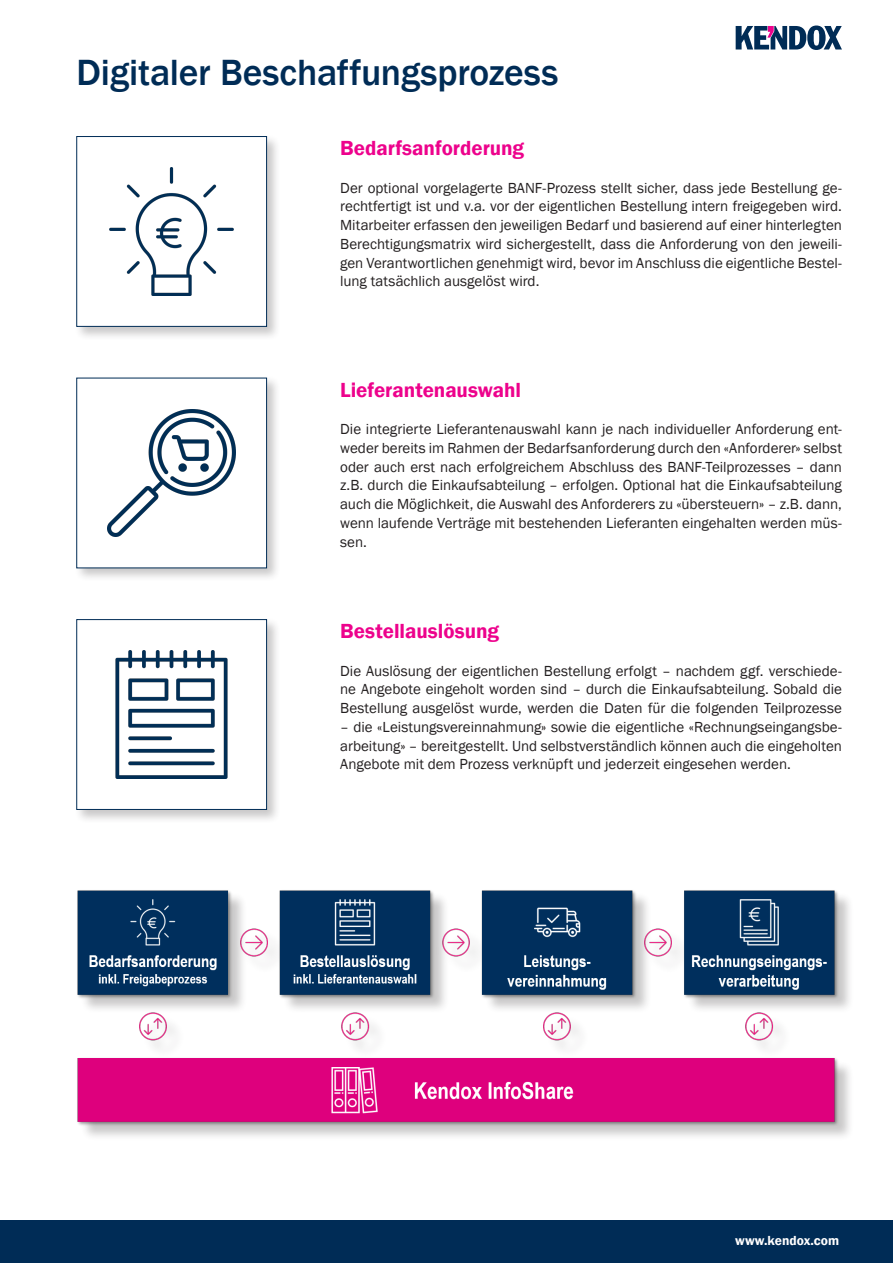
<style>
.page{position:relative;width:893px;height:1263px;background:#fff}
.page>*{position:absolute;margin:0;border:0;box-sizing:border-box;transform-origin:0 0}
.t1{font:500 37.5px "Franklin Gothic";letter-spacing:-.005em;color:#002c56}
.Standardtext{font:600 21px "Franklin Gothic";color:#ed028c}
.Standardtext-2{font:15px/18.8px "Franklin Gothic";color:#231f20;text-align:justify}
.t2{font:600 13.5px "Franklin Gothic";color:#fff}
</style>
<div class="page">
<div style="left:0;top:1220px;width:893px;height:43px;background:#002c56"></div>
<svg style="left:736px;top:26px;width:106px;height:24px"></svg>
<div style="left:74px;top:134px;width:207px;height:207px;background:#231f20;opacity:.25"></div>
<div style="left:77px;top:136px;width:190px;height:191px;background:#fff;border:1px solid #002c56"></div>
<img style="left:109px;top:168px;width:125px;height:127px">
<div style="left:74px;top:376px;width:207px;height:206px;background:#231f20;opacity:.25"></div>
<div style="left:77px;top:378px;width:190px;height:190px;background:#fff"></div>
<img style="left:108px;top:409px;width:127px;height:128px">
<div style="left:74px;top:617px;width:207px;height:207px;background:#231f20;opacity:.25"></div>
<div style="left:77px;top:619px;width:190px;height:191px;background:#fff;border:1px solid #002c56"></div>
<img style="left:115px;top:651px;width:113px;height:127px">
<div style="left:80px;top:892px;width:776px;height:251px;background:#231f20;opacity:.25"></div>
<img style="left:77px;top:890px;width:765px;height:237px">
<p class="t1" style="left:77px;top:49px;width:484px">Digitaler Beschaffungsprozess</p>
<p class="Standardtext" style="left:340px;top:135px;width:186px">Bedarfsanforderung</p>
<p class="Standardtext-2" style="left:340px;top:179px;width:503px">Der optional vorgelagerte BANF-Prozess stellt sicher, dass jede Bestellung ge&shy;rechtfertigt ist und v.a. vor der eigentlichen Bestellung intern freigegeben wird.<br>Mitarbeiter erfassen den jeweiligen Bedarf und basierend auf einer hinterlegten Berechtigungsmatrix wird sichergestellt, dass die Anforderung von den jeweili&shy;gen Verantwortlichen genehmigt wird, bevor im Anschluss die eigentliche Bestel&shy;lung tatsächlich ausgelöst wird.</p>
<p class="Standardtext" style="left:340px;top:377px;width:182px">Lieferantenauswahl</p>
<p class="Standardtext-2" style="left:340px;top:420px;width:503px">Die integrierte Lieferantenauswahl kann je nach individueller Anforderung ent&shy;weder bereits im Rahmen der Bedarfsanforderung durch den «Anforderer» selbst oder auch erst nach erfolgreichem Abschluss des BANF-Teilprozesses – dann z.B. durch die Einkaufsabteilung – erfolgen. Optional hat die Einkaufsabteilung auch die Möglichkeit, die Auswahl des Anforderers zu «übersteuern» – z.B. dann, wenn laufende Verträge mit bestehenden Lieferanten eingehalten werden müs&shy;sen.</p>
<p class="Standardtext" style="left:340px;top:618px;width:160px">Bestellauslösung</p>
<p class="Standardtext-2" style="left:340px;top:662px;width:503px">Die Auslösung der eigentlichen Bestellung erfolgt – nachdem ggf. verschiede&shy;ne Angebote eingeholt worden sind – durch die Einkaufsabteilung. Sobald die Bestellung ausgelöst wurde, werden die Daten für die folgenden Teilprozesse</p>
<p class="Standardtext-2" style="left:340px;top:718px;width:503px">– die «Leistungsvereinnahmung» sowie die eigentliche «Rechnungseingangsbe&shy;arbeitung» – bereitgestellt. Und selbstverständlich können auch die eingeholten Angebote mit dem Prozess verknüpft und jederzeit eingesehen werden.</p>
<p class="t2" style="left:735px;top:1232px;width:105px">www.kendox.com</p>
</div>
